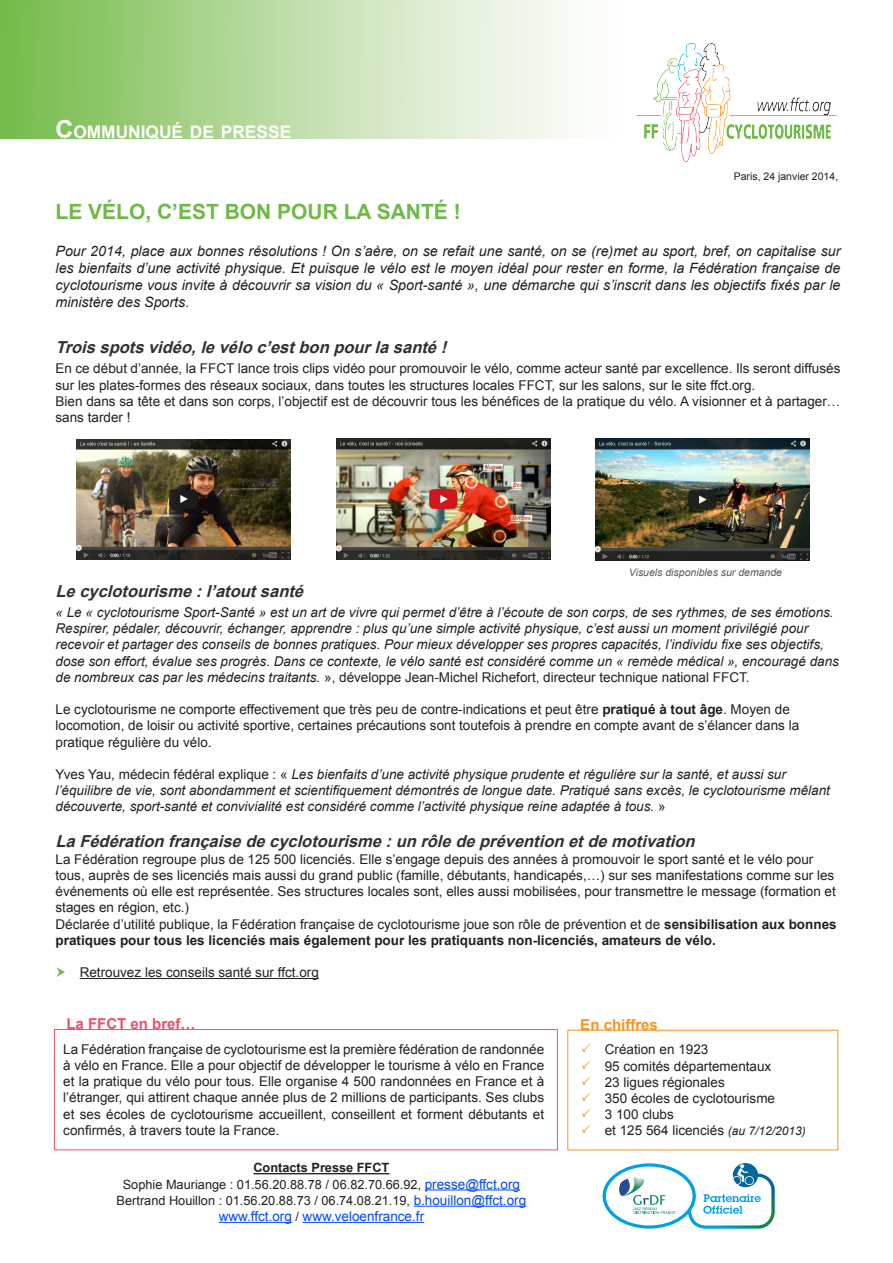
<style>
.page{position:relative;width:893px;height:1263px;background:#fff}
.page>*{position:absolute;margin:0;border:0;box-sizing:border-box;transform-origin:0 0}
.t1{font:700 21px "Arial";color:#6fb946}
.t2{font:700 17.4px "Arial";color:#fff}
.t3{font:italic 700 16.5px "Arial";color:#312f30}
.t4{font:700 15px "Arial";color:#ed5069}
.t5{font:700 15px "Arial";color:#f7931d}
.t6{font:italic 14.25px/17.1px "Arial";color:#231f20;text-align:justify}
.t7{font:13.5px/16.2px "Arial";color:#231f20}
.t8{font:italic 13.5px/16.2px "Arial";color:#231f20}
.t9{font:13.5px "Arial";color:#0047f4}
.t10{font:12.75px/16.2px "Arial";color:#231f20;text-align:center}
.t11{font:italic 10.5px "Arial";color:#57585a}
.t12{font:10.5px "Arial";color:#231f20}
.s1{font-size:24.75px}
.s2{font-style:normal}
.s3{font-weight:700}
.s4{font-size:13.5px;color:#0047f4}
.s5{font-size:12.75px;color:#231f20}
.s6{font-style:italic;font-size:12px}
</style>
<div class="page">
<hr style="left:80px;top:978px;width:239px;height:1px;background:#231f20">
<img style="left:336px;top:439px;width:214px;height:121px">
<img style="left:596px;top:439px;width:214px;height:121px">
<img style="left:77px;top:439px;width:214px;height:121px">
<hr style="left:253px;top:1173px;width:136px;height:1px;background:#231f20">
<hr style="left:425px;top:1189px;width:95px;height:1px;background:#0047f4">
<hr style="left:414px;top:1206px;width:112px;height:1px;background:#0047f4">
<hr style="left:219px;top:1222px;width:73px;height:1px;background:#0047f4">
<hr style="left:303px;top:1222px;width:121px;height:1px;background:#0047f4">
<svg style="left:603px;top:1163px;width:172px;height:66px"></svg>
<div style="left:54px;top:1029px;width:504px;height:121px;border:1px solid #ed5069"></div>
<div style="left:567px;top:1030px;width:271px;height:120px;border:1px solid #f7931d"></div>
<svg style="left:0;top:0;width:569px;height:139px;background:#badca4"></svg>
<img style="left:637px;top:42px;width:200px;height:121px">
<p class="t2" style="left:55px;top:120px;width:237px"><span class="s1">C</span>OMMUNIQUÉ DE PRESSE</p>
<h1 class="t1" style="left:55px;top:198px;width:407px">Le vélo, c’est bon pour la santé !</h1>
<p class="t12" style="left:734px;top:170px;width:106px">Paris, 24 janvier 2014,</p>
<p class="t6" style="left:55px;top:243px;width:786px">Pour 2014, place aux bonnes résolutions ! On s’aère, on se refait une santé, on se (re)met au sport, bref, on capitalise sur les bienfaits d’une activité physique. Et puisque le vélo est le moyen idéal pour rester en forme, la Fédération française de cyclotourisme vous invite à découvrir sa vision du « Sport-santé », une démarche qui s’inscrit dans les objectifs fixés par le ministère des Sports.</p>
<p class="t3" style="left:55px;top:336px;width:398px">Troisspotsvidéo,levéloc’estbonpourlasanté!</p>
<p class="t7" style="left:55px;top:361px;width:786px">En ce début d’année, la FFCT lance trois clips vidéo pour promouvoir le vélo, comme acteur santé par excellence. Ils seront diffusés sur les plates-formes des réseaux sociaux, dans toutes les structures locales FFCT, sur les salons, sur le site ffct.org.<br>Bien dans sa tête et dans son corps, l’objectif est de découvrir tous les bénéfices de la pratique du vélo. A visionner et à partager… sans tarder !</p>
<p class="t11" style="left:629px;top:566px;width:155px">Visuels disponibles sur demande</p>
<p class="t3" style="left:55px;top:580px;width:255px">Lecyclotourisme:l’atoutsanté</p>
<p class="t8" style="left:55px;top:604px;width:785px">« Le « cyclotourisme Sport-Santé » est un art de vivre qui permet d’être à l’écoute de son corps, de ses rythmes, de ses émotions.<br>Respirer, pédaler, découvrir, échanger, apprendre : plus qu’une simple activité physique, c’est aussi un moment privilégié pour recevoir et partager des conseils de bonnes pratiques. Pour mieux développer ses propres capacités, l’individu fixe ses objectifs, dose son effort, évalue ses progrès. Dans ce contexte, le vélo santé est considéré comme un « remède médical », encouragé dans de nombreux cas par les médecins traitants. <span class="s2">», développe Jean-Michel Richefort, directeur technique national FFCT.</span></p>
<p class="t7" style="left:56px;top:701px;width:745px">Le cyclotourisme ne comporte effectivement que très peu de contre-indications et peut être <span class="s3">pratiqué à tout âge</span>. Moyen de locomotion, de loisir ou activité sportive, certaines précautions sont toutefois à prendre en compte avant de s’élancer dans la pratique régulière du vélo.</p>
<p class="t8" style="left:56px;top:766px;width:776px"><span class="s2">Yves Yau, médecin fédéral explique : «</span> Les bienfaits d’une activité physique prudente et régulière sur la santé, et aussi sur l’équilibre de vie, sont abondamment et scientifiquement démontrés de longue date. Pratiqué sans excès, le cyclotourisme mêlant découverte, sport-santé et convivialité est considéré comme l’activité physique reine adaptée à tous. <span class="s2">»</span></p>
<p class="t3" style="left:55px;top:831px;width:646px">LaFédérationfrançaisedecyclotourisme:unrôledepréventionetdemotivation</p>
<p class="t7" style="left:55px;top:851px;width:783px">La Fédération regroupe plus de 125 500 licenciés. Elle s’engage depuis des années à promouvoir le sport santé et le vélo pour tous, auprès de ses licenciés mais aussi du grand public (famille, débutants, handicapés,…) sur ses manifestations comme sur les événements où elle est représentée. Ses structures locales sont, elles aussi mobilisées, pour transmettre le message (formation et stages en région, etc.)<br>Déclarée d’utilité publique, la Fédération française de cyclotourisme joue son rôle de prévention et de <span class="s3">sensibilisation aux bonnes pratiques pour tous les licenciés mais également pour les pratiquants non-licenciés, amateurs de vélo.</span></p>
<p class="t7" style="left:80px;top:964px;width:241px">Retrouvez les conseils santé sur ffct.org</p>
<p class="t4" style="left:66px;top:1014px;width:131px">La FFCT en bref…</p>
<p class="t7" style="left:63px;top:1041px;width:482px;text-align:justify">La Fédération française de cyclotourisme est la première fédération de randonnée à vélo en France. Elle a pour objectif de développer le tourisme à vélo en France et la pratique du vélo pour tous. Elle organise 4 500 randonnées en France et à l’étranger, qui attirent chaque année plus de 2 millions de participants. Ses clubs et ses écoles de cyclotourisme accueillent, conseillent et forment débutants et confirmés, à travers toute la France.</p>
<p class="t10" style="left:117px;top:1160px;width:411px"><span class="s3">Contacts Presse FFCT<br></span>Sophie Mauriange : 01.56.20.88.78 / 06.82.70.66.92, <span class="s4">presse@ffct.org<br></span>Bertrand Houillon : 01.56.20.88.73 / 06.74.08.21.19, <span class="s4">b.houillon@ffct.org</span></p>
<p class="t9" style="left:219px;top:1207px;width:207px">www.ffct.org <span class="s5">/</span> www.veloenfrance.fr</p>
<p class="t5" style="left:580px;top:1015px;width:79px">En chiffres</p>
<p class="t7" style="left:605px;top:1042px;width:203px">Création en 1923<br>95 comités départementaux<br>23 ligues régionales<br>350 écoles de cyclotourisme<br>3 100 clubs<br>et 125 564 licenciés <span class="s6">(au 7/12/2013)</span></p>
</div>
